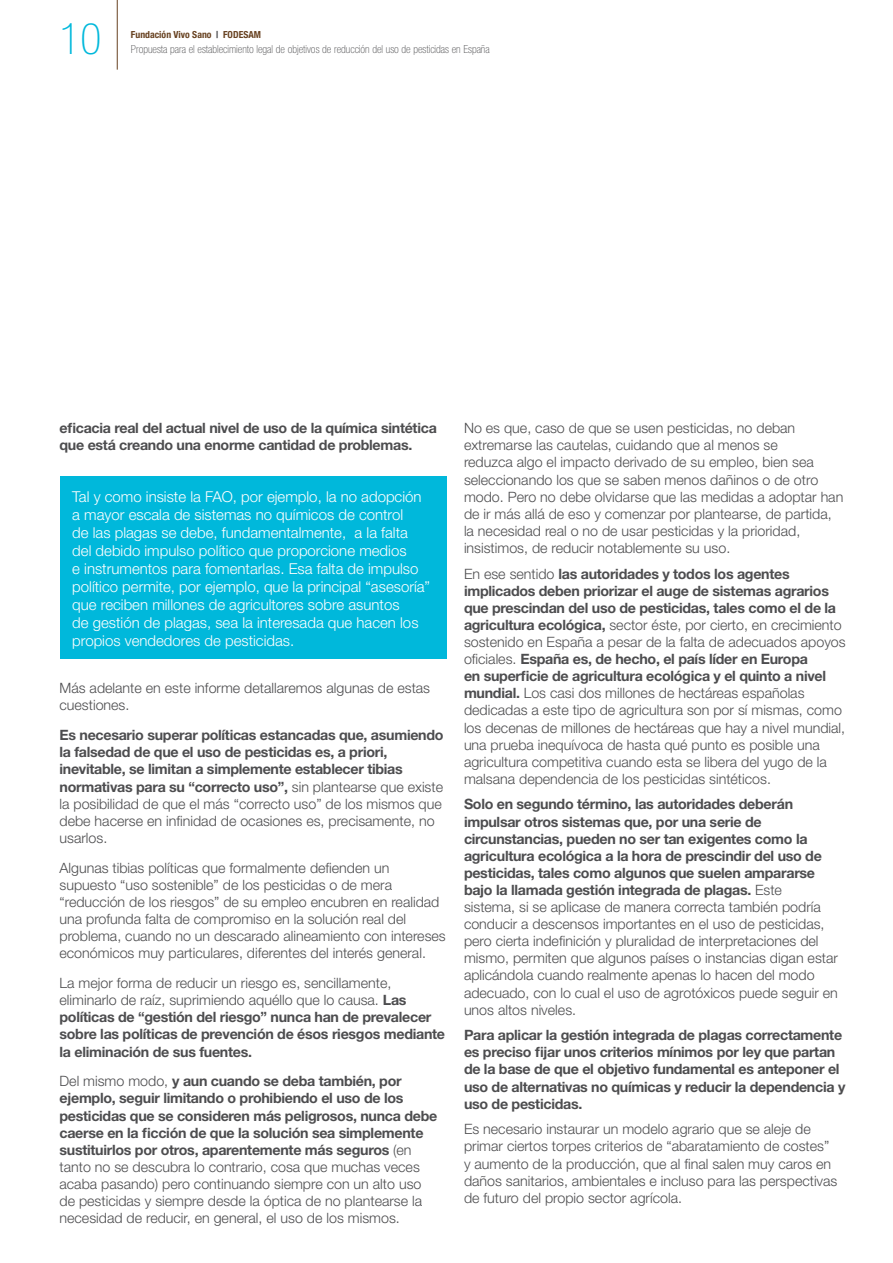
<style>
.page{position:relative;width:893px;height:1263px;background:#fff}
.page>*{position:absolute;margin:0;border:0;box-sizing:border-box;transform-origin:0 0}
.t1{font:100 condensed 43.5px "Helvetica Neue LT Std";color:#00b8db}
.t2{font:300 15px/18px "Helvetica Neue LT Std";color:#fff}
.t3{font:300 14.25px/17.1px "Helvetica Neue LT Std";color:#4d4d4f}
.t4{font:700 14.25px/17.1px "Helvetica Neue LT Std";letter-spacing:-.02em;color:#4d4d4f}
.t5{font:100 condensed 10.95px "Helvetica Neue LT Std";color:#4d4d4f}
.t6{font:700 condensed 9.75px "Helvetica Neue LT Std";color:#674120}
.s1{color:#4d4d4f}
.s2{font-weight:300}
.s3{font-weight:700}
</style>
<div class="page">
<div style="left:60px;top:476px;width:386px;height:183px;background:#00b8db"></div>
<hr style="left:117px;top:0;width:1px;height:70px;background:#674120">
<h1 class="t1" style="left:60px;top:14px;width:43px">10</h1>
<p class="t6" style="left:131px;top:29px;width:132px">Fundación Vivo Sano <span class="s1">|</span> FODESAM</p>
<p class="t5" style="left:131px;top:43px;width:360px">Propuesta para el establecimiento legal de objetivos de reducción del uso de pesticidas en España</p>
<p class="t4" style="left:60px;top:419px;width:379px">eficacia real del actual nivel de uso de la química sintética que está creando una enorme cantidad de problemas.</p>
<p class="t2" style="left:72px;top:488px;width:359px">Tal y como insiste la FAO, por ejemplo, la no adopción a mayor escala de sistemas no químicos de control<br>de las plagas se debe, fundamentalmente, a la falta del debido impulso político que proporcione medios<br>e instrumentos para fomentarlas. Esa falta de impulso político permite, por ejemplo, que la principal “asesoría” que reciben millones de agricultores sobre asuntos<br>de gestión de plagas, sea la interesada que hacen los propios vendedores de pesticidas.</p>
<p class="t3" style="left:60px;top:679px;width:372px">Más adelante en este informe detallaremos algunas de estas cuestiones.</p>
<p class="t4" style="left:60px;top:726px;width:386px">Es necesario superar políticas estancadas que, asumiendo la falsedad de que el uso de pesticidas es, a priori, inevitable, se limitan a simplemente establecer tibias normativas para su “correcto uso”, <span class="s2">sin plantearse que existe la posibilidad de que el más “correcto uso” de los mismos que debe hacerse en infinidad de ocasiones es, precisamente, no usarlos.</span></p>
<p class="t3" style="left:60px;top:859px;width:388px">Algunas tibias políticas que formalmente defienden un supuesto “uso sostenible” de los pesticidas o de mera “reducción de los riesgos” de su empleo encubren en realidad una profunda falta de compromiso en la solución real del problema, cuando no un descarado alineamiento con intereses económicos muy particulares, diferentes del interés general.</p>
<p class="t4" style="left:60px;top:974px;width:387px"><span class="s2">La mejor forma de reducir un riesgo es, sencillamente, eliminarlo de raíz, suprimiendo aquéllo que lo causa.</span> Las políticas de “gestión del riesgo” nunca han de prevalecer sobre las políticas de prevención de ésos riesgos mediante la eliminación de sus fuentes.</p>
<p class="t4" style="left:60px;top:1072px;width:379px"><span class="s2">Del mismo modo,</span> y aun cuando se deba también, por ejemplo, seguir limitando o prohibiendo el uso de los pesticidas que se consideren más peligrosos, nunca debe caerse en la ficción de que la solución sea simplemente sustituirlos por otros, aparentemente más seguros <span class="s2">(en tanto no se descubra lo contrario, cosa que muchas veces acaba pasando) pero continuando siempre con un alto uso de pesticidas y siempre desde la óptica de no plantearse la necesidad de reducir, en general, el uso de los mismos.</span></p>
<p class="t3" style="left:464px;top:419px;width:381px">No es que, caso de que se usen pesticidas, no deban extremarse las cautelas, cuidando que al menos se<br>reduzca algo el impacto derivado de su empleo, bien sea seleccionando los que se saben menos dañinos o de otro modo. Pero no debe olvidarse que las medidas a adoptar han de ir más allá de eso y comenzar por plantearse, de partida, la necesidad real o no de usar pesticidas y la prioridad, insistimos, de reducir notablemente su uso.</p>
<p class="t3" style="left:464px;top:565px;width:383px">En ese sentido <span class="s3">las autoridades y todos los agentes implicados deben priorizar el auge de sistemas agrarios que prescindan del uso de pesticidas, tales como el de la agricultura ecológica,</span> sector éste, por cierto, en crecimiento sostenido en España a pesar de la falta de adecuados apoyos oficiales. <span class="s3">España es, de hecho, el país líder en Europa<br>en superficie de agricultura ecológica y el quinto a nivel mundial.</span> Los casi dos millones de hectáreas españolas dedicadas a este tipo de agricultura son por sí mismas, como los decenas de millones de hectáreas que hay a nivel mundial, una prueba inequívoca de hasta qué punto es posible una agricultura competitiva cuando esta se libera del yugo de la malsana dependencia de los pesticidas sintéticos.</p>
<p class="t3" style="left:464px;top:795px;width:375px"><span class="s3">Solo en segundo término, las autoridades deberán impulsar otros sistemas que, por una serie de circunstancias, pueden no ser tan exigentes como la agricultura ecológica a la hora de prescindir del uso de pesticidas, tales como algunos que suelen ampararse bajo la llamada gestión integrada de plagas.</span> Este<br>sistema, si se aplicase de manera correcta también podría conducir a descensos importantes en el uso de pesticidas, pero cierta indefinición y pluralidad de interpretaciones del mismo, permiten que algunos países o instancias digan estar aplicándola cuando realmente apenas lo hacen del modo adecuado, con lo cual el uso de agrotóxicos puede seguir en unos altos niveles.</p>
<p class="t4" style="left:464px;top:1026px;width:383px">Para aplicar la gestión integrada de plagas correctamente es preciso fijar unos criterios mínimos por ley que partan de la base de que el objetivo fundamental es anteponer el uso de alternativas no químicas y reducir la dependencia y uso de pesticidas.</p>
<p class="t3" style="left:464px;top:1120px;width:375px">Es necesario instaurar un modelo agrario que se aleje de primar ciertos torpes criterios de “abaratamiento de costes” y aumento de la producción, que al final salen muy caros en daños sanitarios, ambientales e incluso para las perspectivas de futuro del propio sector agrícola.</p>
</div>
